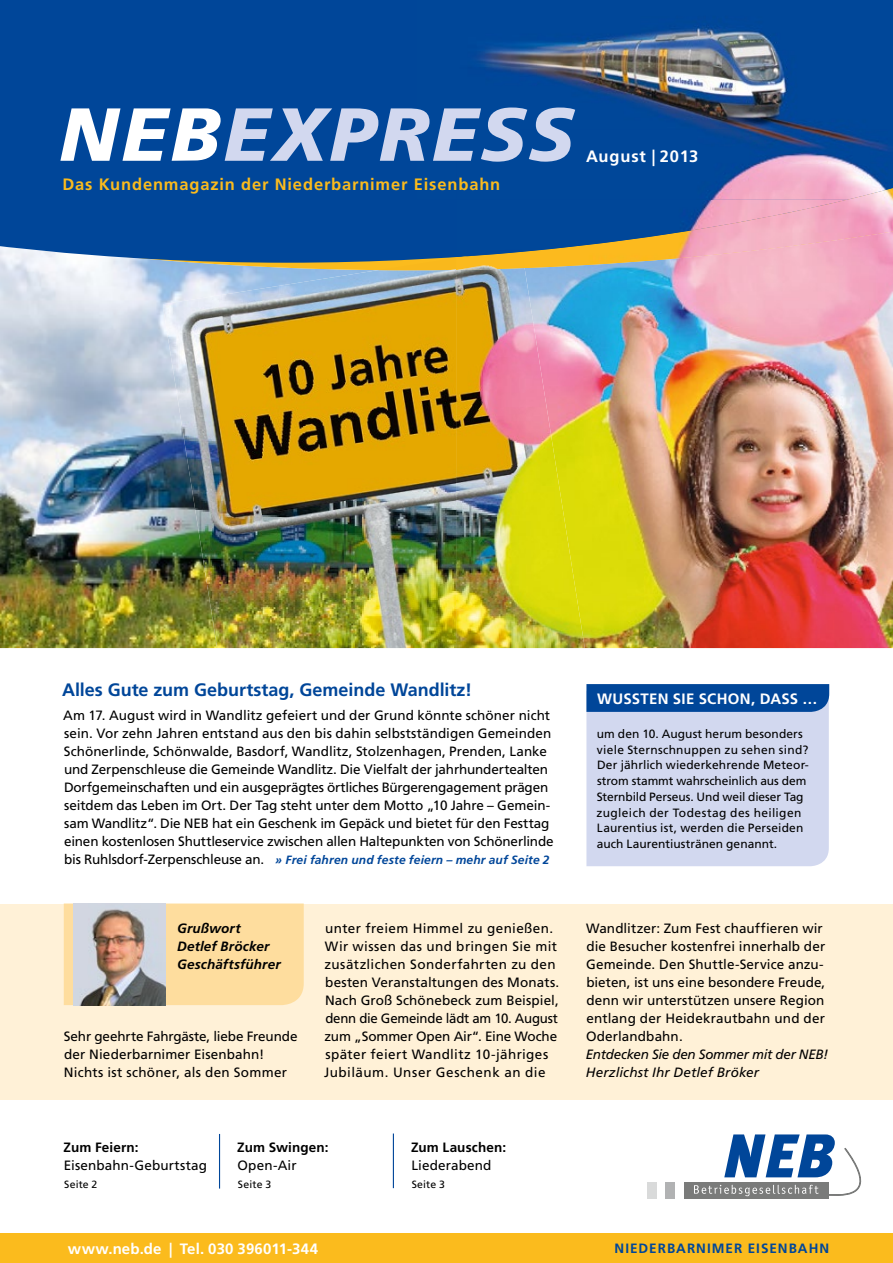
<style>
.page{position:relative;width:893px;height:1263px;background:#fff}
.page>*{position:absolute;margin:0;border:0;box-sizing:border-box;transform-origin:0 0}
.t1{font:italic 900 75px "Frutiger LT";letter-spacing:.04em;color:#d2d8ef}
.t2{font:700 18px "Frutiger LT";color:#004699}
.t3{font:700 16.5px "Frutiger LT";letter-spacing:.05em;color:#fbbb1d}
.t4{font:700 16.5px "Frutiger LT";letter-spacing:.05em;color:#fff}
.t5{font:700 15px "Frutiger LT";letter-spacing:.015em;color:#fff}
.t6{font:13.5px/18px "Frutiger LT";letter-spacing:.005em;color:#000}
.t7{font:italic 13.5px/18px "Frutiger LT";letter-spacing:-.01em;color:#000}
.t8{font:italic 700 13.5px/18px "Frutiger LT";letter-spacing:.01em;color:#000}
.t9{font:700 13.5px "Frutiger LT";letter-spacing:.01em;color:#000}
.t10{font:700 13.5px "Frutiger LT";letter-spacing:.075em;color:#004699}
.t11{font:12px/15.8px "Frutiger LT";letter-spacing:.01em;color:#000}
.t12{font:italic 700 12px "Frutiger LT";letter-spacing:.015em;color:#004699}
.t13{font:10.5px "Frutiger LT";letter-spacing:.015em;color:#000}
.s1{color:#fff}
.s2{font-weight:400;font-style:normal;font-size:13.5px;color:#000}
</style>
<div class="page">
<img style="left:0;top:270px;width:164px;height:378px">
<div style="left:0;top:0;width:456px;height:263px;background:#004699"></div>
<img style="left:416px;top:0;width:477px;height:200px">
<hr style="left:219px;top:1134px;width:1px;height:54px;background:#004699">
<hr style="left:393px;top:1133px;width:1px;height:55px;background:#004699">
<div style="left:0;top:1233px;width:893px;height:30px;background:#fbbb1d"></div>
<div style="left:0;top:903px;width:893px;height:196px;background:#fff1d7"></div>
<div style="left:64px;top:903px;width:240px;height:102px;background:#fedd9e"></div>
<img style="left:74px;top:903px;width:92px;height:102px">
<div style="left:647px;top:1182px;width:9px;height:16px;background:#d9dada"></div>
<div style="left:665px;top:1182px;width:10px;height:16px;background:#b1b2b3"></div>
<div style="left:684px;top:1182px;width:145px;height:16px;background:#7a7b7a"></div>
<svg style="left:694px;top:1134px;width:168px;height:62px"></svg>
<svg style="left:586px;top:684px;width:243px;height:182px;background:#b2c2e2"></svg>
<img style="left:164px;top:270px;width:292px;height:378px">
<img style="left:378px;top:258px;width:78px;height:12px">
<img style="left:585px;top:268px;width:308px;height:328px">
<img style="left:585px;top:596px;width:308px;height:52px">
<img style="left:525px;top:257px;width:368px;height:11px">
<img style="left:456px;top:200px;width:437px;height:57px">
<img style="left:456px;top:130px;width:437px;height:70px">
<img style="left:456px;top:268px;width:129px;height:380px">
<img style="left:456px;top:252px;width:69px;height:18px">
<img style="left:464px;top:249px;width:58px;height:7px">
<h1 class="t1" style="left:59px;top:90px;width:516px"><span class="s1">NEB</span>EXPRESS</h1>
<p class="t3" style="left:62px;top:175px;width:439px">Das Kundenmagazin der Niederbarnimer Eisenbahn</p>
<p class="t4" style="left:586px;top:147px;width:114px">August | 2013</p>
<h2 class="t2" style="left:62px;top:680px;width:412px">Alles Gute zum Geburtstag, Gemeinde Wandlitz!</h2>
<p class="t6" style="left:63px;top:706px;width:492px">Am 17. August wird in Wandlitz gefeiert und der Grund könnte schöner nicht sein. Vor zehn Jahren entstand aus den bis dahin selbstständigen Gemeinden Schönerlinde, Schönwalde, Basdorf, Wandlitz, Stolzenhagen, Prenden, Lanke und Zerpenschleuse die Gemeinde Wandlitz. Die Vielfalt der jahrhundertealten Dorfgemeinschaften und ein ausgeprägtes örtliches Bürgerengagement prägen seitdem das Leben im Ort. Der Tag steht unter dem Motto „10 Jahre – Gemein&shy;sam Wandlitz“. Die NEB hat ein Geschenk im Gepäck und bietet für den Festtag einen kostenlosen Shuttleservice zwischen allen Haltepunkten von Schönerlinde</p>
<p class="t12" style="left:64px;top:853px;width:487px"><span class="s2">bis Ruhlsdorf-Zerpenschleuse an.</span> » Frei fahren und feste feiern – mehr auf Seite 2</p>
<p class="t5" style="left:597px;top:690px;width:222px">WUSSTEN SIE SCHON, DASS …</p>
<p class="t11" style="left:597px;top:726px;width:214px">um den 10. August herum besonders viele Sternschnuppen zu sehen sind?<br>Der jährlich wiederkehrende Meteor&shy;strom stammt wahrscheinlich aus dem Sternbild Perseus. Und weil dieser Tag zugleich der Todestag des heiligen Laurentius ist, werden die Perseiden auch Laurentiustränen genannt.</p>
<p class="t8" style="left:177px;top:919px;width:105px">Grußwort<br>Detlef Bröcker<br>Geschäftsführer</p>
<p class="t6" style="left:64px;top:1027px;width:235px">Sehr geehrte Fahrgäste, liebe Freunde der Niederbarnimer Eisenbahn!<br>Nichts ist schöner, als den Sommer</p>
<p class="t6" style="left:324px;top:919px;width:237px">unter freiem Himmel zu genießen.<br>Wir wissen das und bringen Sie mit zusätzlichen Sonderfahrten zu den besten Veranstaltungen des Monats.<br>Nach Groß Schönebeck zum Beispiel, denn die Gemeinde lädt am 10. August zum „Sommer Open Air“. Eine Woche später feiert Wandlitz 10-jähriges Jubiläum. Unser Geschenk an die</p>
<p class="t6" style="left:586px;top:919px;width:241px">Wandlitzer: Zum Fest chauffieren wir die Besucher kostenfrei innerhalb der Gemeinde. Den Shuttle-Service anzu&shy;bieten, ist uns eine besondere Freude, denn wir unterstützen unsere Region entlang der Heidekrautbahn und der Oderlandbahn.</p>
<p class="t7" style="left:586px;top:1045px;width:244px">Entdecken Sie den Sommer mit der NEB!<br>Herzlichst Ihr Detlef Bröker</p>
<p class="t9" style="left:64px;top:1139px;width:77px">Zum Feiern:</p>
<p class="t6" style="left:64px;top:1156px;width:145px">Eisenbahn-Geburtstag</p>
<p class="t13" style="left:64px;top:1178px;width:35px">Seite 2</p>
<p class="t9" style="left:237px;top:1139px;width:93px">Zum Swingen:</p>
<p class="t6" style="left:238px;top:1156px;width:61px">Open-Air</p>
<p class="t13" style="left:238px;top:1178px;width:35px">Seite 3</p>
<p class="t9" style="left:411px;top:1139px;width:97px">Zum Lauschen:</p>
<p class="t6" style="left:411px;top:1156px;width:82px">Liederabend</p>
<p class="t13" style="left:412px;top:1178px;width:35px">Seite 3</p>
<p class="t5" style="left:68px;top:1240px;width:252px">www.neb.de | Tel. 030 396011-344</p>
<p class="t10" style="left:614px;top:1240px;width:216px">NIEDERBARNIMER EISENBAHN</p>
</div>
